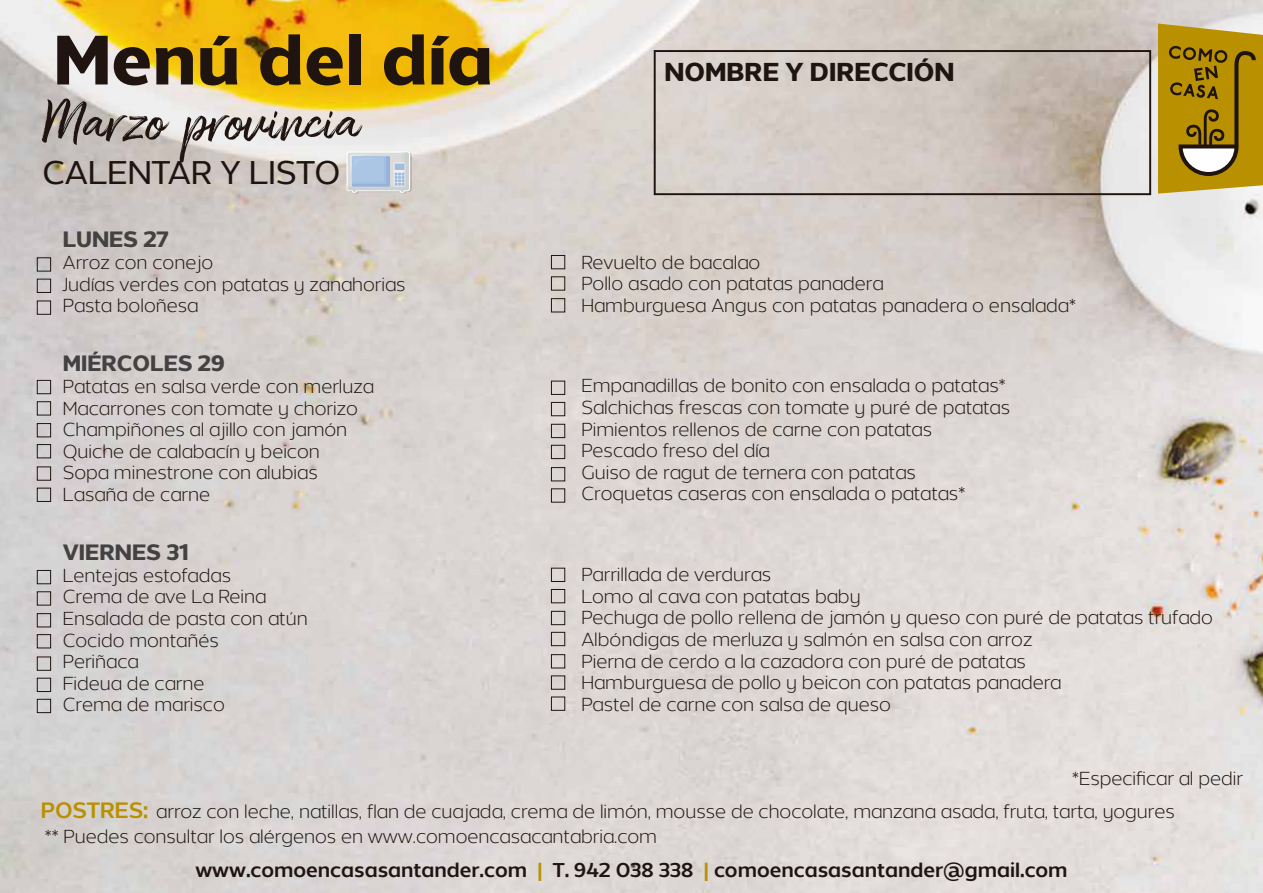
<style>
.page{position:relative;width:1263px;height:893px;background:#fff}
.page>*{position:absolute;margin:0;border:0;box-sizing:border-box;transform-origin:0 0}
.t1{font:700 66.75px "Without Alt Sans";color:#1f1410}
.t2{font:57px "Amithen";color:#1f1410}
.t3{font:500 31.35px "Without Alt Sans";color:#1f1410}
.t4{font:700 24.75px "Without Alt Sans";color:#1f1410}
.t5{font:700 21.3px "Without Alt Sans";color:#434141}
.t6{font:600 19.2px "Without Alt Sans";color:#1f1410}
.t7{font:18px/21.6px "Without Alt Sans";color:#1f1410}
.s1{font-weight:600;font-size:21.3px;color:#b99000}
.s2{color:#b99000}
</style>
<div class="page">
<img style="left:0;top:0;width:1263px;height:893px">
<svg style="left:1158px;top:23px;width:105px;height:171px;background:#ad8c1d"></svg>
<svg style="left:346px;top:151px;width:66px;height:43px;background:#c2cede"></svg>
<div style="left:654px;top:50px;width:497px;height:145px;border:2px solid #1f1410"></div>
<div style="left:37px;top:257px;width:14px;height:15px;border:1px solid #1f1410"></div>
<div style="left:37px;top:279px;width:14px;height:14px;border:1px solid #1f1410"></div>
<div style="left:37px;top:300px;width:14px;height:15px;border:1px solid #1f1410"></div>
<div style="left:37px;top:380px;width:14px;height:14px;border:1px solid #1f1410"></div>
<div style="left:37px;top:401px;width:14px;height:14px;border:1px solid #1f1410"></div>
<div style="left:37px;top:423px;width:14px;height:14px;border:1px solid #1f1410"></div>
<div style="left:37px;top:488px;width:14px;height:14px;border:1px solid #1f1410"></div>
<div style="left:37px;top:444px;width:14px;height:14px;border:1px solid #1f1410"></div>
<div style="left:37px;top:466px;width:14px;height:15px;border:1px solid #1f1410"></div>
<div style="left:37px;top:570px;width:14px;height:14px;border:1px solid #1f1410"></div>
<div style="left:37px;top:591px;width:14px;height:15px;border:1px solid #1f1410"></div>
<div style="left:37px;top:613px;width:14px;height:14px;border:1px solid #1f1410"></div>
<div style="left:37px;top:678px;width:14px;height:14px;border:1px solid #1f1410"></div>
<div style="left:37px;top:634px;width:14px;height:14px;border:1px solid #1f1410"></div>
<div style="left:37px;top:656px;width:14px;height:15px;border:1px solid #1f1410"></div>
<div style="left:37px;top:699px;width:14px;height:14px;border:1px solid #1f1410"></div>
<div style="left:551px;top:255px;width:14px;height:14px;border:1px solid #1f1410"></div>
<div style="left:551px;top:276px;width:14px;height:15px;border:1px solid #1f1410"></div>
<div style="left:551px;top:298px;width:14px;height:14px;border:1px solid #1f1410"></div>
<div style="left:551px;top:381px;width:14px;height:14px;border:1px solid #1f1410"></div>
<div style="left:551px;top:402px;width:14px;height:14px;border:1px solid #1f1410"></div>
<div style="left:551px;top:424px;width:14px;height:14px;border:1px solid #1f1410"></div>
<div style="left:551px;top:488px;width:14px;height:15px;border:1px solid #1f1410"></div>
<div style="left:551px;top:445px;width:14px;height:14px;border:1px solid #1f1410"></div>
<div style="left:551px;top:467px;width:14px;height:14px;border:1px solid #1f1410"></div>
<div style="left:551px;top:568px;width:14px;height:14px;border:1px solid #1f1410"></div>
<div style="left:551px;top:589px;width:14px;height:14px;border:1px solid #1f1410"></div>
<div style="left:551px;top:611px;width:14px;height:14px;border:1px solid #1f1410"></div>
<div style="left:551px;top:675px;width:14px;height:15px;border:1px solid #1f1410"></div>
<div style="left:551px;top:632px;width:14px;height:14px;border:1px solid #1f1410"></div>
<div style="left:551px;top:654px;width:14px;height:14px;border:1px solid #1f1410"></div>
<div style="left:551px;top:696px;width:14px;height:15px;border:1px solid #1f1410"></div>
<h1 class="t1" style="left:54px;top:15px;width:441px">Menú del día</h1>
<h2 class="t2" style="left:42px;top:87px;width:318px">Marzo provincia</h2>
<h3 class="t3" style="left:43px;top:152px;width:299px">CALENTAR Y LISTO</h3>
<p class="t5" style="left:63px;top:225px;width:107px">LUNES 27</p>
<p class="t7" style="left:63px;top:252px;width:344px">Arroz con conejo<br>Judías verdes con patatas y zanahorias<br>Pasta boloñesa</p>
<p class="t5" style="left:63px;top:349px;width:164px">MIÉRCOLES 29</p>
<p class="t7" style="left:63px;top:376px;width:313px">Patatas en salsa verde con merluza<br>Macarrones con tomate y chorizo<br>Champiñones al ajillo con jamón<br>Quiche de calabacín y beicon<br>Sopa minestrone con alubias<br>Lasaña de carne</p>
<p class="t5" style="left:63px;top:538px;width:127px">VIERNES 31</p>
<p class="t7" style="left:63px;top:564px;width:246px">Lentejas estofadas<br>Crema de ave La Reina<br>Ensalada de pasta con atún<br>Cocido montañés<br>Periñaca<br>Fideua de carne<br>Crema de marisco</p>
<h3 class="t4" style="left:664px;top:56px;width:292px">NOMBRE Y DIRECCIÓN</h3>
<p class="t7" style="left:581px;top:251px;width:496px">Revuelto de bacalao<br>Pollo asado con patatas panadera<br>Hamburguesa Angus con patatas panadera o ensalada*</p>
<p class="t7" style="left:581px;top:375px;width:430px">Empanadillas de bonito con ensalada o patatas* Salchichas frescas con tomate y puré de patatas Pimientos rellenos de carne con patatas Pescado freso del día<br>Guiso de ragut de ternera con patatas Croquetas caseras con ensalada o patatas*</p>
<p class="t7" style="left:581px;top:564px;width:633px">Parrillada de verduras<br>Lomo al cava con patatas baby<br>Pechuga de pollo rellena de jamón y queso con puré de patatas trufado Albóndigas de merluza y salmón en salsa con arroz<br>Pierna de cerdo a la cazadora con puré de patatas<br>Hamburguesa de pollo y beicon con patatas panadera<br>Pastel de carne con salsa de queso</p>
<p class="t7" style="left:1072px;top:768px;width:172px">*Especificar al pedir</p>
<p class="t7" style="left:41px;top:800px;width:1135px"><span class="s1">POSTRES:</span> arroz con leche, natillas, flan de cuajada, crema de limón, mousse de chocolate, manzana asada, fruta, tarta, yogures</p>
<p class="t7" style="left:45px;top:825px;width:614px">** Puedes consultar los alérgenos en www.comoencasacantabria.com</p>
<p class="t6" style="left:195px;top:857px;width:874px">www.comoencasasantander.com <span class="s2">|</span> T. 942 038 338 <span class="s2">|</span> comoencasasantander@gmail.com</p>
</div>
